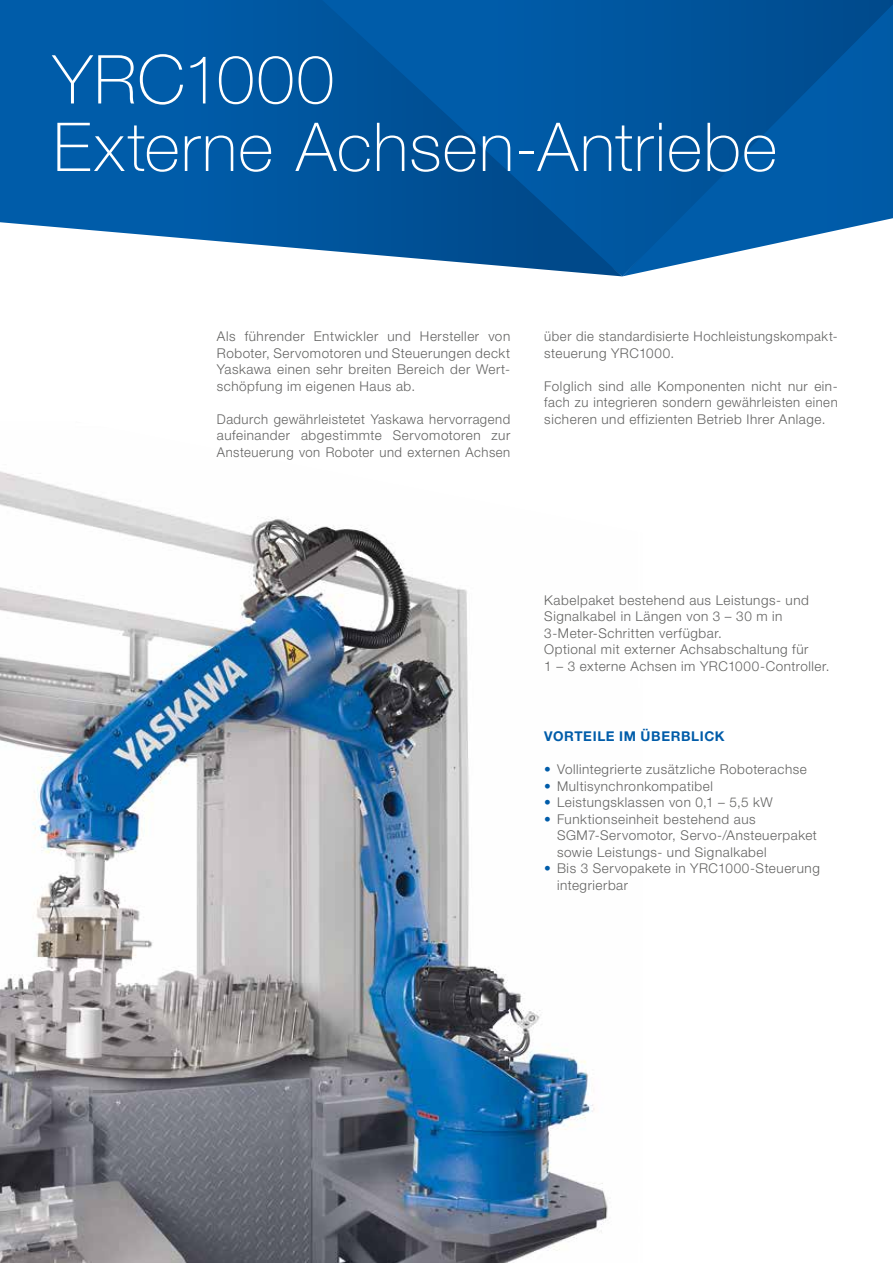
<style>
.page{position:relative;width:893px;height:1263px;background:#fff}
.page>*{position:absolute;margin:0;border:0;box-sizing:border-box;transform-origin:0 0}
.t1{font:100 67.5px/67.5px "Helvetica Neue LT Pro";letter-spacing:.02em;color:#fff}
.t2{font:300 13.5px/16.5px "Helvetica Neue LT Pro";letter-spacing:.04em;color:#636362}
.t3{font:700 13.5px "Helvetica Neue LT Pro";letter-spacing:.045em;color:#005ca9}
.s1{color:#005ca9}
</style>
<div class="page">
<svg style="left:622px;top:0;width:271px;height:276px;background:#1b68a9"></svg>
<svg style="left:0;top:0;width:622px;height:276px;background:#1867ab"></svg>
<svg style="left:876px;top:0;width:17px;height:134px;background:#0058a3"></svg>
<img style="left:0;top:471px;width:608px;height:792px">
<h1 class="t1" style="left:53px;top:46px;width:725px">YRC1000<br>Externe Achsen-Antriebe</h1>
<p class="t2" style="left:217px;top:328px;width:295px;text-align:justify">Als führender Entwickler und Hersteller von Roboter, Servomotoren und Steuerungen deckt Yaskawa einen sehr breiten Bereich der Wert&shy;schöpfung im eigenen Haus ab.</p>
<p class="t2" style="left:217px;top:410px;width:295px;text-align:justify">Dadurch gewährleistetet Yaskawa hervorragend aufeinander abgestimmte Servomotoren zur Ansteuerung von Roboter und externen Achsen</p>
<p class="t2" style="left:544px;top:328px;width:295px">über die standardisierte Hochleistungskompakt&shy;steuerung YRC1000.</p>
<p class="t2" style="left:544px;top:377px;width:295px;text-align:justify">Folglich sind alle Komponenten nicht nur ein&shy;fach zu integrieren sondern gewährleisten einen sicheren und effizienten Betrieb Ihrer Anlage.</p>
<p class="t2" style="left:544px;top:592px;width:287px">Kabelpaket bestehend aus Leistungs- und Signalkabel in Längen von 3 – 30 m in 3-Meter-Schritten verfügbar.<br>Optional mit externer Achsabschaltung für<br>1 – 3 externe Achsen im YRC1000-Controller.</p>
<p class="t3" style="left:544px;top:728px;width:182px">VORTEILE IM ÜBERBLICK</p>
<p class="t2" style="left:544px;top:761px;width:264px"><span class="s1">•</span> Vollintegrierte zusätzliche Roboterachse</p>
<p class="t2" style="left:544px;top:777px;width:170px"><span class="s1">•</span> Multisynchronkompatibel</p>
<p class="t2" style="left:544px;top:794px;width:230px"><span class="s1">•</span> Leistungsklassen von 0,1 – 5,5 kW</p>
<p class="t2" style="left:557px;top:810px;width:261px;text-indent:-13px"><span class="s1">•</span> Funktionseinheit bestehend aus<br>SGM7-Servomotor, Servo-/Ansteuerpaket sowie Leistungs- und Signalkabel</p>
<p class="t2" style="left:557px;top:860px;width:264px;text-indent:-13px"><span class="s1">•</span> Bis 3 Servopakete in YRC1000-Steuerung integrierbar</p>
</div>
